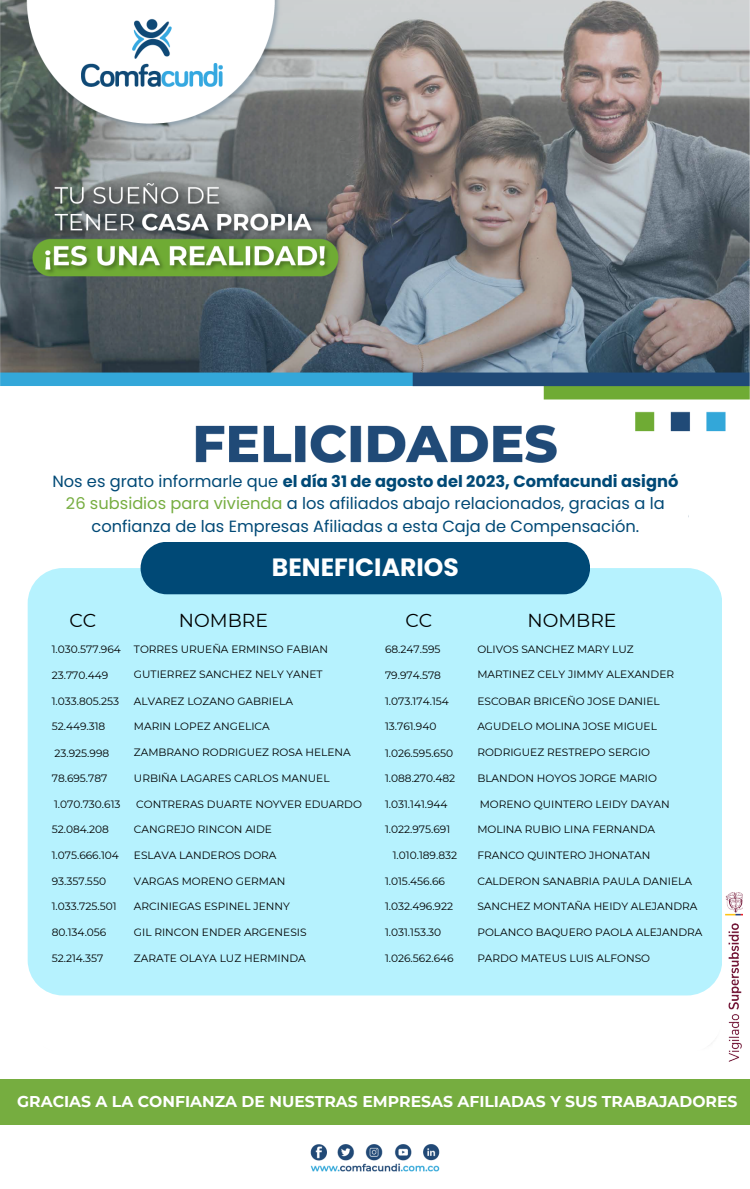
<style>
.page{position:relative;width:750px;height:1189px;background:#fff}
.page>*{position:absolute;margin:0;border:0;box-sizing:border-box;transform-origin:0 0}
.t1{font:700 25px "Poppins";color:#fff}
.t2{font:18.75px "Montserrat";color:#000}
.t3{font:16.25px/22.5px "Poppins";color:#004976;text-align:center}
.t4{font:700 15.62px "Montserrat";color:#fff}
.t5{font:10.62px "Montserrat";color:#000}
.s1{font-weight:700}
.s2{color:#76ad40}
</style>
<div class="page">
<img style="left:0;top:0;width:750px;height:1172px">
<div style="left:43px;top:464px;width:645px;height:81px;background:#fff"></div>
<svg style="left:28px;top:995px;width:694px;height:57px"></svg>
<div style="left:28px;top:568px;width:694px;height:427px;background:#b6f2fe"></div>
<div style="left:141px;top:542px;width:449px;height:52px;background:#004976;border-radius:26px"></div>
<div style="left:722px;top:843px;width:23px;height:219px;background:#fff"></div>
<img style="left:726px;top:893px;width:17px;height:169px">
<div style="left:0;top:1066px;width:750px;height:59px;background:#fff"></div>
<div style="left:0;top:1079px;width:750px;height:46px;background:#76ad40"></div>
<h3 class="t3" style="left:52px;top:470px;width:628px">Nos es grato informarle que <span class="s1">el día 31 de agosto del 2023, Comfacundi asignó<br></span><span class="s2">26 subsidios para vivienda</span> a los afiliados abajo relacionados, gracias a la confianza de las Empresas Afiliadas a esta Caja de Compensación.</h3>
<h1 class="t1" style="left:272px;top:553px;width:188px">BENEFICIARIOS</h1>
<h2 class="t2" style="left:70px;top:608px;width:28px">CC</h2>
<h2 class="t2" style="left:179px;top:608px;width:91px">NOMBRE</h2>
<h2 class="t2" style="left:405px;top:608px;width:28px">CC</h2>
<h2 class="t2" style="left:527px;top:608px;width:91px">NOMBRE</h2>
<p class="t5" style="left:52px;top:642px;width:278px">1.030.577.964 TORRES URUEÑA ERMINSO FABIAN</p>
<p class="t5" style="left:385px;top:642px;width:57px">68.247.595</p>
<p class="t5" style="left:477px;top:642px;width:158px">OLIVOS SANCHEZ MARY LUZ</p>
<p class="t5" style="left:52px;top:668px;width:58px">23.770.449</p>
<p class="t5" style="left:134px;top:667px;width:190px">GUTIERREZ SANCHEZ NELY YANET</p>
<p class="t5" style="left:385px;top:668px;width:58px">79.974.578</p>
<p class="t5" style="left:477px;top:667px;width:198px">MARTINEZ CELY JIMMY ALEXANDER</p>
<p class="t5" style="left:52px;top:694px;width:69px">1.033.805.253</p>
<p class="t5" style="left:134px;top:694px;width:161px">ALVAREZ LOZANO GABRIELA</p>
<p class="t5" style="left:385px;top:694px;width:65px">1.073.174.154</p>
<p class="t5" style="left:477px;top:694px;width:184px">ESCOBAR BRICEÑO JOSE DANIEL</p>
<p class="t5" style="left:52px;top:719px;width:55px">52.449.318</p>
<p class="t5" style="left:134px;top:719px;width:137px">MARIN LOPEZ ANGELICA</p>
<p class="t5" style="left:385px;top:719px;width:53px">13.761.940</p>
<p class="t5" style="left:477px;top:719px;width:181px">AGUDELO MOLINA JOSE MIGUEL</p>
<p class="t5" style="left:55px;top:745px;width:56px">23.925.998</p>
<p class="t5" style="left:134px;top:744px;width:218px">ZAMBRANO RODRIGUEZ ROSA HELENA</p>
<p class="t5" style="left:385px;top:745px;width:70px">1.026.595.650</p>
<p class="t5" style="left:477px;top:744px;width:174px">RODRIGUEZ RESTREPO SERGIO</p>
<p class="t5" style="left:52px;top:771px;width:57px">78.695.787</p>
<p class="t5" style="left:134px;top:771px;width:197px">URBIÑA LAGARES CARLOS MANUEL</p>
<p class="t5" style="left:385px;top:771px;width:72px">1.088.270.482</p>
<p class="t5" style="left:477px;top:771px;width:181px">BLANDON HOYOS JORGE MARIO</p>
<p class="t5" style="left:54px;top:796px;width:68px">1.070.730.613</p>
<p class="t5" style="left:136px;top:796px;width:227px">CONTRERAS DUARTE NOYVER EDUARDO</p>
<p class="t5" style="left:385px;top:796px;width:64px">1.031.141.944</p>
<p class="t5" style="left:480px;top:796px;width:192px">MORENO QUINTERO LEIDY DAYAN</p>
<p class="t5" style="left:52px;top:822px;width:59px">52.084.208</p>
<p class="t5" style="left:134px;top:822px;width:140px">CANGREJO RINCON AIDE</p>
<p class="t5" style="left:385px;top:822px;width:67px">1.022.975.691</p>
<p class="t5" style="left:477px;top:822px;width:179px">MOLINA RUBIO LINA FERNANDA</p>
<p class="t5" style="left:52px;top:848px;width:69px">1.075.666.104</p>
<p class="t5" style="left:134px;top:847px;width:144px">ESLAVA LANDEROS DORA</p>
<p class="t5" style="left:393px;top:848px;width:66px">1.010.189.832</p>
<p class="t5" style="left:477px;top:847px;width:175px">FRANCO QUINTERO JHONATAN</p>
<p class="t5" style="left:52px;top:874px;width:56px">93.357.550</p>
<p class="t5" style="left:134px;top:874px;width:153px">VARGAS MORENO GERMAN</p>
<p class="t5" style="left:385px;top:874px;width:61px">1.015.456.66</p>
<p class="t5" style="left:477px;top:874px;width:216px">CALDERON SANABRIA PAULA DANIELA</p>
<p class="t5" style="left:52px;top:899px;width:66px">1.033.725.501</p>
<p class="t5" style="left:134px;top:899px;width:157px">ARCINIEGAS ESPINEL JENNY</p>
<p class="t5" style="left:385px;top:899px;width:70px">1.032.496.922</p>
<p class="t5" style="left:477px;top:899px;width:222px">SANCHEZ MONTAÑA HEIDY ALEJANDRA</p>
<p class="t5" style="left:52px;top:925px;width:56px">80.134.056</p>
<p class="t5" style="left:134px;top:925px;width:174px">GIL RINCON ENDER ARGENESIS</p>
<p class="t5" style="left:385px;top:925px;width:58px">1.031.153.30</p>
<p class="t5" style="left:477px;top:925px;width:227px">POLANCO BAQUERO PAOLA ALEJANDRA</p>
<p class="t5" style="left:52px;top:950px;width:53px">52.214.357</p>
<p class="t5" style="left:134px;top:950px;width:173px">ZARATE OLAYA LUZ HERMINDA</p>
<p class="t5" style="left:385px;top:950px;width:70px">1.026.562.646</p>
<p class="t5" style="left:477px;top:950px;width:174px">PARDO MATEUS LUIS ALFONSO</p>
<h3 class="t4" style="left:17px;top:1090px;width:722px">GRACIAS A LA CONFIANZA DE NUESTRAS EMPRESAS AFILIADAS Y SUS TRABAJADORES</h3>
</div>
